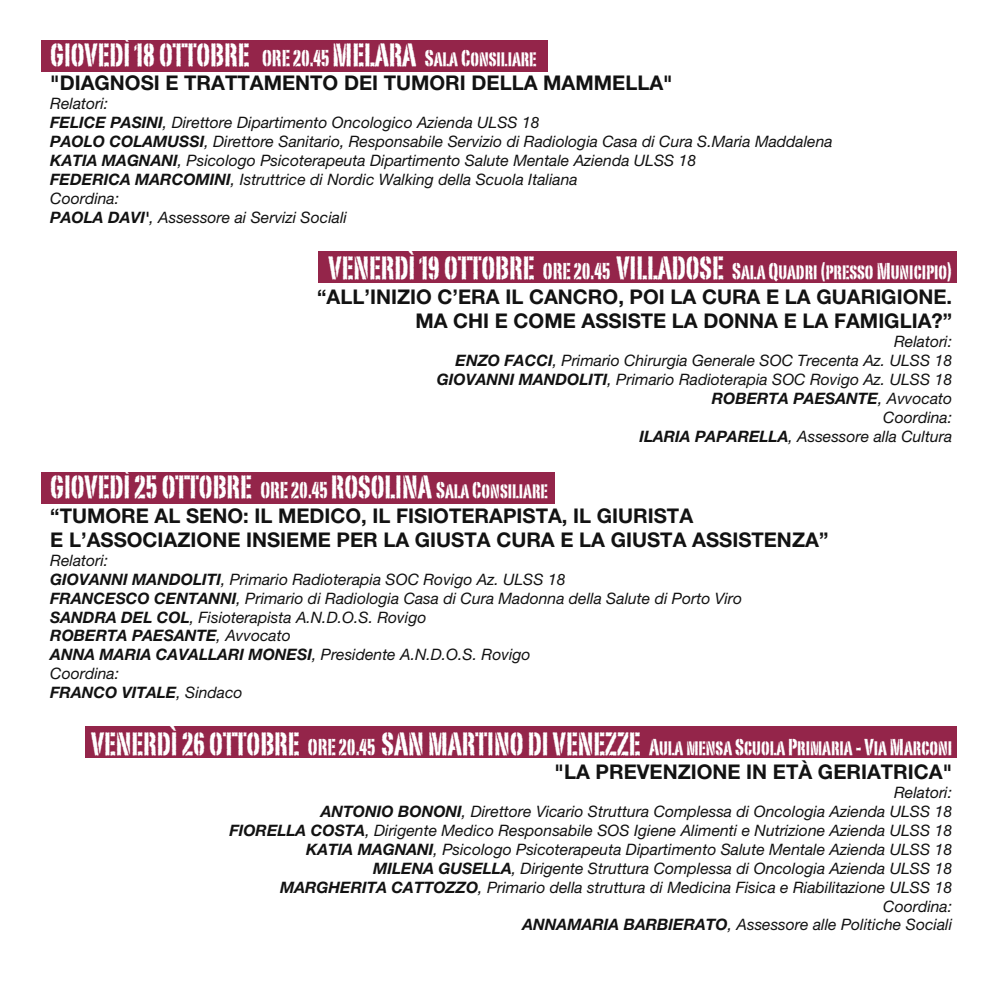
<style>
.page{position:relative;width:989px;height:989px;background:#fff}
.page>*{position:absolute;margin:0;border:0;box-sizing:border-box;transform-origin:0 0}
.t1{font:31.5px "Portago ITCTT";color:#fff}
.t2{font:22.5px "Portago ITCTT";color:#fff}
.t3{font:700 20.25px/24.3px "Helvetica Neue";color:#121212;text-align:right}
.t4{font:italic 15.75px/18.9px "Helvetica Neue";color:#121212}
.s1{font-size:22.5px}
.s2{font-weight:700}
.s3{font-size:31.5px}
</style>
<div class="page">
<div style="left:42px;top:40px;width:506px;height:31px;background:#94254a"></div>
<div style="left:42px;top:472px;width:513px;height:31px;background:#94254a"></div>
<div style="left:318px;top:251px;width:638px;height:31px;background:#94254a"></div>
<div style="left:85px;top:726px;width:871px;height:31px;background:#94254a"></div>
<h1 class="t1" style="left:50px;top:35px;width:488px">GIOVEDÌ 18 OTTOBRE <span class="s1">ORE 20.45</span> MELARA <span class="s1">Sala Consiliare</span></h1>
<p class="t3" style="left:50px;top:71px;width:624px">"DIAGNOSI E TRATTAMENTO DEI TUMORI DELLA MAMMELLA"</p>
<p class="t4" style="left:50px;top:94px;width:784px">Relatori:<br><span class="s2">FELICE PASINI</span>, Direttore Dipartimento Oncologico Azienda ULSS 18<br><span class="s2">PAOLO COLAMUSSI</span>, Direttore Sanitario, Responsabile Servizio di Radiologia Casa di Cura S.Maria Maddalena <span class="s2">KATIA MAGNANI</span>, Psicologo Psicoterapeuta Dipartimento Salute Mentale Azienda ULSS 18<br><span class="s2">FEDERICA MARCOMINI</span>, Istruttrice di Nordic Walking della Scuola Italiana<br>Coordina:<br><span class="s2">PAOLA DAVI'</span>, Assessore ai Servizi Sociali</p>
<h2 class="t2" style="left:328px;top:257px;width:625px"><span class="s3">VENERDÌ 19 OTTOBRE</span> ORE 20.45 <span class="s3">VILLADOSE</span> Sala Quadri (presso Municipio)</h2>
<p class="t3" style="left:317px;top:284px;width:636px">“ALL’INIZIO C’ERA IL CANCRO, POI LA CURA E LA GUARIGIONE.<br>MA CHI E COME ASSISTE LA DONNA E LA FAMIGLIA?”</p>
<p class="t4" style="left:437px;top:332px;width:517px;text-align:right">Relatori:<br><span class="s2">ENZO FACCI</span>, Primario Chirurgia Generale SOC Trecenta Az. ULSS 18<br><span class="s2">GIOVANNI MANDOLITI</span>, Primario Radioterapia SOC Rovigo Az. ULSS 18<br><span class="s2">ROBERTA PAESANTE</span>, Avvocato<br>Coordina:<br><span class="s2">ILARIA PAPARELLA</span>, Assessore alla Cultura</p>
<h1 class="t1" style="left:50px;top:467px;width:499px">GIOVEDÌ 25 OTTOBRE <span class="s1">ORE 20.45</span> ROSOLINA <span class="s1">Sala Consiliare</span></h1>
<p class="t3" style="left:50px;top:503px;width:779px;text-align:left">“TUMORE AL SENO: IL MEDICO, IL FISIOTERAPISTA, IL GIURISTA<br>E L’ASSOCIAZIONE INSIEME PER LA GIUSTA CURA E LA GIUSTA ASSISTENZA”</p>
<p class="t4" style="left:50px;top:550px;width:693px">Relatori:<br><span class="s2">GIOVANNI MANDOLITI</span>, Primario Radioterapia SOC Rovigo Az. ULSS 18<br><span class="s2">FRANCESCO CENTANNI</span>, Primario di Radiologia Casa di Cura Madonna della Salute di Porto Viro <span class="s2">SANDRA DEL COL</span>, Fisioterapista A.N.D.O.S. Rovigo<br><span class="s2">ROBERTA PAESANTE</span>, Avvocato<br><span class="s2">ANNA MARIA CAVALLARI MONESI</span>, Presidente A.N.D.O.S. Rovigo<br>Coordina:<br><span class="s2">FRANCO VITALE</span>, Sindaco</p>
<h2 class="t2" style="left:91px;top:732px;width:862px"><span class="s3">VENERDÌ 26 OTTOBRE</span> ORE 20.45 <span class="s3">SAN MARTINO DI VENEZZE</span> Aula mensa Scuola Primaria - Via Marconi</h2>
<p class="t3" style="left:554px;top:759px;width:399px">"LA PREVENZIONE IN ETÀ GERIATRICA"</p>
<p class="t4" style="left:229px;top:782px;width:724px;text-align:right">Relatori:<br><span class="s2">ANTONIO BONONI</span>, Direttore Vicario Struttura Complessa di Oncologia Azienda ULSS 18<br><span class="s2">FIORELLA COSTA</span>, Dirigente Medico Responsabile SOS Igiene Alimenti e Nutrizione Azienda ULSS 18<br><span class="s2">KATIA MAGNANI</span>, Psicologo Psicoterapeuta Dipartimento Salute Mentale Azienda ULSS 18<br><span class="s2">MILENA GUSELLA</span>, Dirigente Struttura Complessa di Oncologia Azienda ULSS 18<br><span class="s2">MARGHERITA CATTOZZO</span>, Primario della struttura di Medicina Fisica e Riabilitazione ULSS 18<br>Coordina:<br><span class="s2">ANNAMARIA BARBIERATO</span>, Assessore alle Politiche Sociali</p>
</div>
